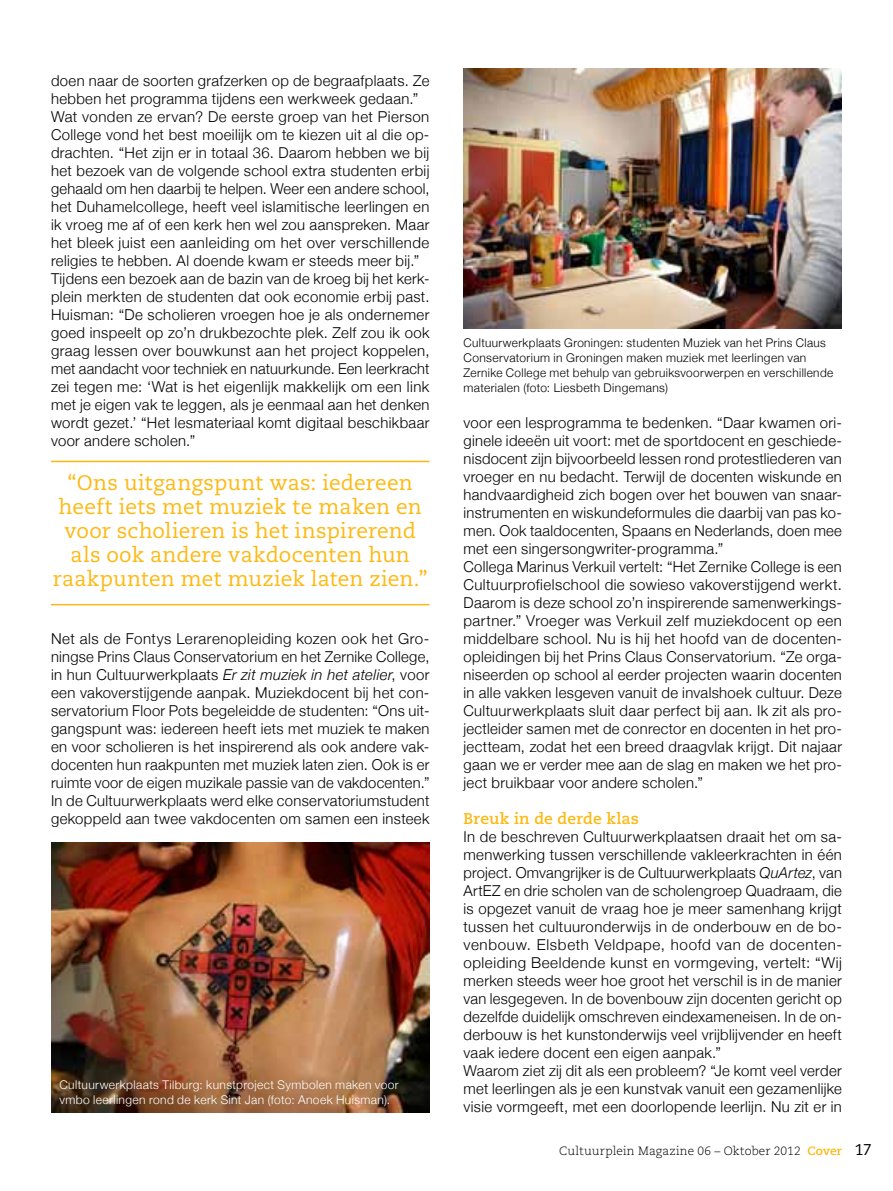
<style>
.page{position:relative;width:893px;height:1191px;background:#fff}
.page>*{position:absolute;margin:0;border:0;box-sizing:border-box;transform-origin:0 0}
.t1{font:21px/24px "Caecilia LT Std";letter-spacing:.005em;color:#fdb913;text-align:center}
.t2{font:700 15.6px "Caecilia LT Std";letter-spacing:.01em;color:#fdb913}
.t3{font:300 15px/18px "Helvetica Neue";letter-spacing:.025em;color:#000}
.t4{font:300 12px/15px "Helvetica Neue";letter-spacing:.035em;color:#000}
.t5{font:300 12px/15px "Helvetica Neue";letter-spacing:.03em;color:#fff}
.t6{font:300 12px "Caecilia LT Std";letter-spacing:.01em;color:#000}
.s1{font-style:italic}
.s2{font-weight:700;color:#fdb913}
.s3{font-weight:400;font-size:15.6px}
</style>
<div class="page">
<hr style="left:51px;top:461px;width:378px;height:1px;background:#fdb913">
<hr style="left:51px;top:604px;width:378px;height:1px;background:#fdb913">
<img style="left:463px;top:68px;width:379px;height:260px">
<img style="left:51px;top:842px;width:378px;height:270px">
<p class="t3" style="left:51px;top:71px;width:380px">doen naar de soorten grafzerken op de begraafplaats. Ze hebben het programma tijdens een werkweek gedaan.” Wat vonden ze ervan? De eerste groep van het Pierson College vond het best moeilijk om te kiezen uit al die op&shy;drachten. “Het zijn er in totaal 36. Daarom hebben we bij het bezoek van de volgende school extra studenten erbij gehaald om hen daarbij te helpen. Weer een andere school, het Duhamelcollege, heeft veel islamitische leerlingen en ik vroeg me af of een kerk hen wel zou aanspreken. Maar het bleek juist een aanleiding om het over verschillende religies te hebben. Al doende kwam er steeds meer bij.” Tijdens een bezoek aan de bazin van de kroeg bij het kerk&shy;plein merkten de studenten dat ook economie erbij past.<br>Huisman: “De scholieren vroegen hoe je als ondernemer goed inspeelt op zo’n drukbezochte plek. Zelf zou ik ook graag lessen over bouwkunst aan het project koppelen, met aandacht voor techniek en natuurkunde. Een leerkracht zei tegen me: ‘Wat is het eigenlijk makkelijk om een link met je eigen vak te leggen, als je eenmaal aan het denken wordt gezet.’ “Het lesmateriaal komt digitaal beschikbaar voor andere scholen.”</p>
<h1 class="t1" style="left:53px;top:471px;width:376px">“Ons uitgangspunt was: iedereen heeft iets met muziek te maken en voor scholieren is het inspirerend als ook andere vakdocenten hun raakpunten met muziek laten zien.”</h1>
<p class="t3" style="left:51px;top:629px;width:380px;text-align:justify">Net als de Fontys Lerarenopleiding kozen ook het Gro&shy;ningse Prins Claus Conservatorium en het Zernike College, in hun Cultuurwerkplaats <span class="s1">Er zit muziek in het atelier</span>, voor een vakoverstijgende aanpak. Muziekdocent bij het con&shy;servatorium Floor Pots begeleidde de studenten: “Ons uit&shy;gangspunt was: iedereen heeft iets met muziek te maken en voor scholieren is het inspirerend als ook andere vak&shy;docenten hun raakpunten met muziek laten zien. Ook is er ruimte voor de eigen muzikale passie van de vakdocenten.” In de Cultuurwerkplaats werd elke conservatoriumstudent gekoppeld aan twee vakdocenten om samen een insteek</p>
<p class="t5" style="left:60px;top:1077px;width:341px">Cultuurwerkplaats Tilburg: kunstproject Symbolen maken voor vmbo leerlingen rond de kerk Sint Jan (foto: Anoek Huisman).</p>
<p class="t4" style="left:463px;top:335px;width:371px">Cultuurwerkplaats Groningen: studenten Muziek van het Prins Claus Conservatorium in Groningen maken muziek met leerlingen van Zernike College met behulp van gebruiksvoorwerpen en verschillende materialen (foto: Liesbeth Dingemans)</p>
<p class="t3" style="left:463px;top:413px;width:380px">voor een lesprogramma te bedenken. “Daar kwamen ori&shy;ginele ideeën uit voort: met de sportdocent en geschiede&shy;nisdocent zijn bijvoorbeeld lessen rond protestliederen van vroeger en nu bedacht. Terwijl de docenten wiskunde en handvaardigheid zich bogen over het bouwen van snaar&shy;instrumenten en wiskundeformules die daarbij van pas ko&shy;men. Ook taaldocenten, Spaans en Nederlands, doen mee met een singersongwriter-programma.”<br>Collega Marinus Verkuil vertelt: “Het Zernike College is een Cultuurprofielschool die sowieso vakoverstijgend werkt.<br>Daarom is deze school zo’n inspirerende samenwerkings&shy;partner.” Vroeger was Verkuil zelf muziekdocent op een middelbare school. Nu is hij het hoofd van de docenten&shy;opleidingen bij het Prins Claus Conservatorium. “Ze orga&shy;niseerden op school al eerder projecten waarin docenten in alle vakken lesgeven vanuit de invalshoek cultuur. Deze Cultuurwerkplaats sluit daar perfect bij aan. Ik zit als pro&shy;jectleider samen met de conrector en docenten in het pro&shy;jectteam, zodat het een breed draagvlak krijgt. Dit najaar gaan we er verder mee aan de slag en maken we het pro&shy;ject bruikbaar voor andere scholen.”</p>
<p class="t2" style="left:463px;top:809px;width:177px">Breuk in de derde klas</p>
<p class="t3" style="left:463px;top:827px;width:380px">In de beschreven Cultuurwerkplaatsen draait het om sa&shy;menwerking tussen verschillende vakleerkrachten in één project. Omvangrijker is de Cultuurwerkplaats <span class="s1">QuArtez</span>, van ArtEZ en drie scholen van de scholengroep Quadraam, die is opgezet vanuit de vraag hoe je meer samenhang krijgt tussen het cultuuronderwijs in de onderbouw en de bo&shy;venbouw. Elsbeth Veldpape, hoofd van de docenten&shy;opleiding Beeldende kunst en vormgeving, vertelt: “Wij merken steeds weer hoe groot het verschil is in de manier van lesgegeven. In de bovenbouw zijn docenten gericht op dezelfde duidelijk omschreven eindexameneisen. In de on&shy;derbouw is het kunstonderwijs veel vrijblijvender en heeft vaak iedere docent een eigen aanpak.”<br>Waarom ziet zij dit als een probleem? “Je komt veel verder met leerlingen als je een kunstvak vanuit een gezamenlijke visie vormgeeft, met een doorlopende leerlijn. Nu zit er in</p>
<p class="t6" style="left:559px;top:1144px;width:314px">Cultuurplein Magazine 06 – Oktober 2012 <span class="s2">Cover</span> <span class="s3">17</span></p>
</div>
